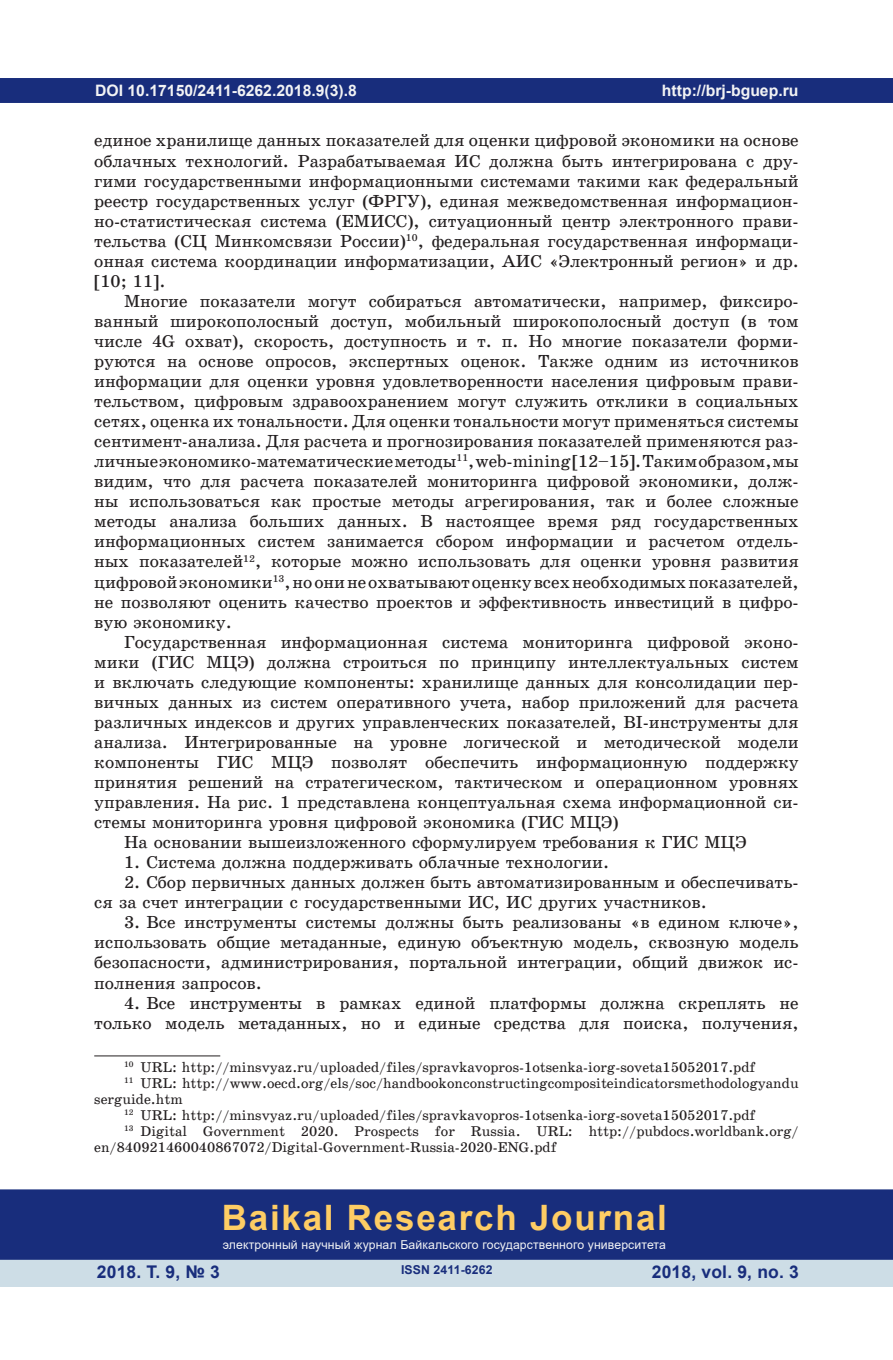
<style>
.page{position:relative;width:893px;height:1360px;background:#fff}
.page>*{position:absolute;margin:0;border:0;box-sizing:border-box;transform-origin:0 0}
.t1{font:700 35px "Arial";letter-spacing:.05em;color:#fecd64}
.t2{font:17.5px/20.1px "School Book C";color:#231f20;text-align:justify}
.t3{font:700 17.5px "Arial";letter-spacing:.01em;color:#182d7c}
.t4{font:700 15.75px "Arial";color:#f2f3f4}
.t5{font:14.17px "School Book C";color:#231f20}
.t6{font:12.25px "Arial";letter-spacing:.01em;color:#f2f3f4}
.t7{font:700 12.25px "Arial";letter-spacing:.01em;color:#182d7c}
</style>
<div class="page">
<div style="left:0;top:78px;width:893px;height:25px;background:#182d7c"></div>
<div style="left:0;top:1258px;width:893px;height:28px;background:#cddde6"></div>
<div style="left:0;top:1189px;width:893px;height:70px;background:#182d7c;border:2px solid #182d7c"></div>
<hr style="left:94px;top:1055px;width:126px;height:1px;background:#231f20">
<p class="t4" style="left:95px;top:79px;width:263px">DOI 10.17150/2411-6262.2018.9(3).8</p>
<p class="t2" style="left:94px;top:131px;width:706px">единое хранилище данных показателей для оценки цифровой экономики на основе облачных технологий. Разрабатываемая ИС должна быть интегрирована с дру&shy;гими государственными информационными системами такими как федеральный реестр государственных услуг (ФРГУ), единая межведомственная информацион&shy;но-статистическая система (ЕМИСС), ситуационный центр электронного прави&shy;тельства (СЦ Минкомсвязи России)<sup>10</sup>, федеральная государственная информаци&shy;онная система координации информатизации, АИС «Электронный регион» и др. [10; 11].</p>
<p class="t2" style="left:94px;top:291px;width:706px;text-indent:30px">Многие показатели могут собираться автоматически, например, фиксиро&shy;ванный широкополосный доступ, мобильный широкополосный доступ (в том числе 4G охват), скорость, доступность и т. п. Но многие показатели форми&shy;руются на основе опросов, экспертных оценок. Также одним из источников информации для оценки уровня удовлетворенности населения цифровым прави&shy;тельством, цифровым здравоохранением могут служить отклики в социальных сетях, оценка их тональности. Для оценки тональности могут применяться системы сентимент-анализа. Для расчета и прогнозирования показателей применяются раз&shy;личные экономико-математические методы<sup>11</sup>, web-mining [12–15]. Таким образом, мы видим, что для расчета показателей мониторинга цифровой экономики, долж&shy;ны использоваться как простые методы агрегирования, так и более сложные методы анализа больших данных. В настоящее время ряд государственных информационных систем занимается сбором информации и расчетом отдель&shy;ных показателей<sup>12</sup>, которые можно использовать для оценки уровня развития цифровой экономики<sup>13</sup>, но они не охватывают оценку всех необходимых показателей, не позволяют оценить качество проектов и эффективность инвестиций в цифро&shy;вую экономику.</p>
<p class="t2" style="left:124px;top:632px;width:676px">Государственная информационная система мониторинга цифровой эконо-</p>
<p class="t2" style="left:94px;top:652px;width:706px">мики (ГИС МЦЭ) должна строиться по принципу интеллектуальных систем</p>
<p class="t2" style="left:94px;top:672px;width:706px">и включать следующие компоненты: хранилище данных для консолидации пер-</p>
<p class="t2" style="left:94px;top:692px;width:706px">вичных данных из систем оперативного учета, набор приложений для расчета</p>
<p class="t2" style="left:94px;top:712px;width:706px">различных индексов и других управленческих показателей, BI-инструменты для</p>
<p class="t2" style="left:94px;top:732px;width:706px">анализа. Интегрированные на уровне логической и методической модели</p>
<p class="t2" style="left:94px;top:752px;width:706px">компоненты ГИС МЦЭ позволят обеспечить информационную поддержку</p>
<p class="t2" style="left:94px;top:772px;width:706px">принятия решений на стратегическом, тактическом и операционном уровнях</p>
<p class="t2" style="left:94px;top:792px;width:706px">управления. На рис. 1 представлена концептуальная схема информационной си-</p>
<p class="t2" style="left:94px;top:812px;width:526px">стемы мониторинга уровня цифровой экономика (ГИС МЦЭ)</p>
<p class="t2" style="left:124px;top:832px;width:624px">На основании вышеизложенного сформулируем требования к ГИС МЦЭ</p>
<p class="t2" style="left:124px;top:852px;width:487px">1. Система должна поддерживать облачные технологии.</p>
<p class="t2" style="left:94px;top:872px;width:706px;text-indent:30px">2. Сбор первичных данных должен быть автоматизированным и обеспечивать&shy;ся за счет интеграции с государственными ИС, ИС других участников.</p>
<p class="t2" style="left:94px;top:912px;width:706px;text-indent:30px">3. Все инструменты системы должны быть реализованы «в едином ключе», использовать общие метаданные, единую объектную модель, сквозную модель безопасности, администрирования, портальной интеграции, общий движок ис&shy;полнения запросов.</p>
<p class="t2" style="left:94px;top:992px;width:706px;text-align:right">4. Все инструменты в рамках единой платформы должна скреплять не только модель метаданных, но и единые средства для поиска, получения,</p>
<p class="t5" style="left:124px;top:1059px;width:633px"><sup>10</sup> URL: http://minsvyaz.ru/uploaded/files/spravkavopros-1otsenka-iorg-soveta15052017.pdf</p>
<p class="t5" style="left:124px;top:1075px;width:676px"><sup>11</sup> URL: http://www.oecd.org/els/soc/handbookonconstructingcompositeindicatorsmethodologyandu</p>
<p class="t5" style="left:94px;top:1091px;width:90px">serguide.htm</p>
<p class="t5" style="left:124px;top:1107px;width:633px"><sup>12</sup> URL: http://minsvyaz.ru/uploaded/files/spravkavopros-1otsenka-iorg-soveta15052017.pdf</p>
<p class="t5" style="left:124px;top:1123px;width:676px"><sup>13</sup> Digital Government 2020. Prospects for Russia. URL: http://pubdocs.worldbank.org/</p>
<p class="t5" style="left:94px;top:1138px;width:464px">en/840921460040867072/Digital-Government-Russia-2020-ENG.pdf</p>
<p class="t4" style="left:662px;top:79px;width:138px">http://brj-bguep.ru</p>
<p class="t4" style="left:348px;top:79px;width:10px">7</p>
<h1 class="t1" style="left:222px;top:1192px;width:447px">Baikal Research Journal</h1>
<p class="t6" style="left:223px;top:1236px;width:445px">электронный научный журнал Байкальского государственного университета</p>
<p class="t3" style="left:97px;top:1259px;width:125px">2018. Т. 9, № 3</p>
<p class="t7" style="left:401px;top:1261px;width:93px">ISSN 2411-6262</p>
<p class="t3" style="left:652px;top:1259px;width:149px">2018, vol. 9, no. 3</p>
</div>
